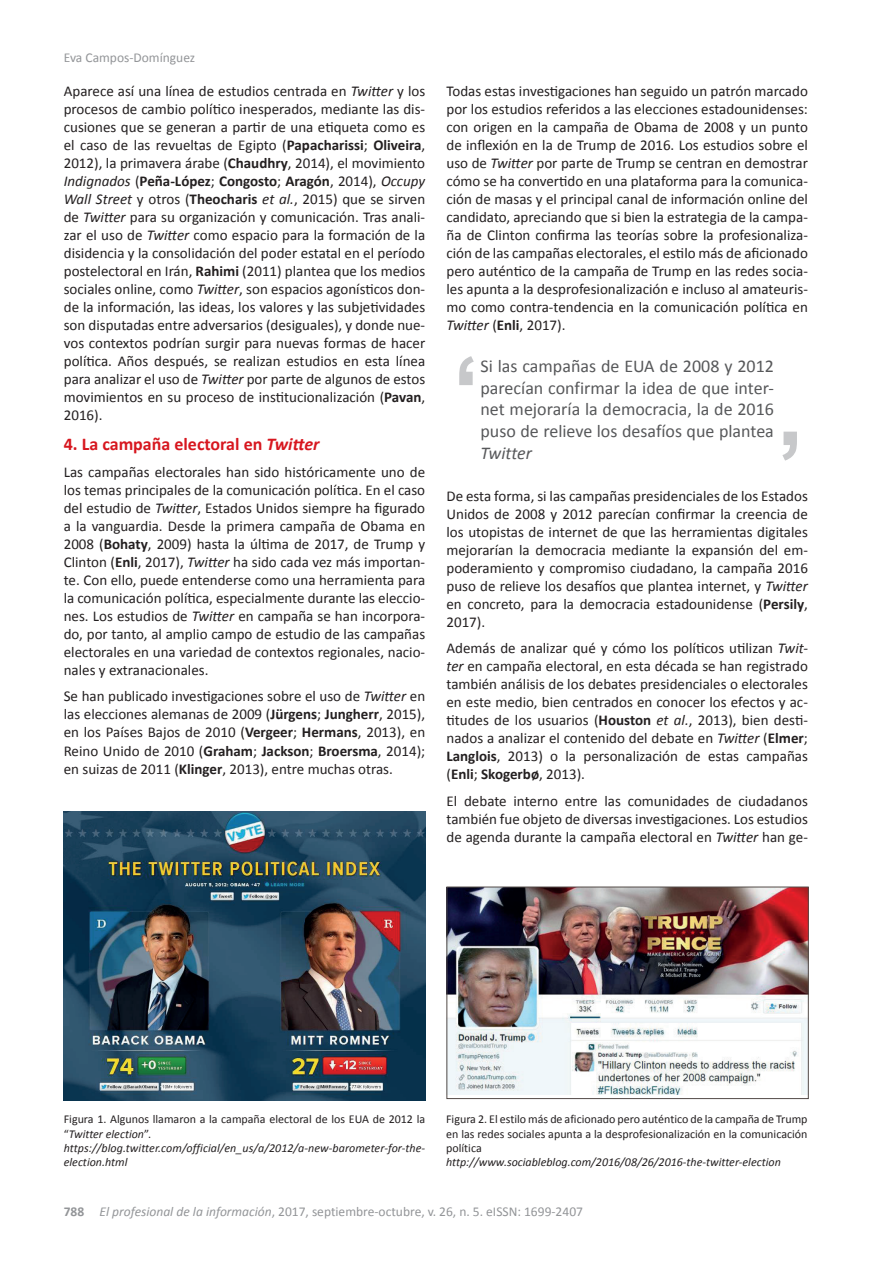
<style>
.page{position:relative;width:893px;height:1263px;background:#fff}
.page>*{position:absolute;margin:0;border:0;box-sizing:border-box;transform-origin:0 0}
.t1{font:18px/21.6px "Calibri";color:#57585a;text-align:justify}
.t2{font:700 18px "Calibri";color:#d7171f}
.t3{font:italic 18px "Calibri";letter-spacing:-.005em;color:#57585a}
.t4{font:15px/18px "Calibri";color:#231f20;text-align:justify}
.t5{font:13.5px "Calibri";color:#939598}
.t6{font:italic 12px/14.4px "Calibri";color:#231f20}
.t7{font:12px/14.4px "Calibri";color:#231f20;text-align:justify}
.s1{font-style:italic}
.s2{font-weight:700}
.s3{font-style:normal}
</style>
<div class="page">
<img style="left:64px;top:811px;width:361px;height:289px">
<img style="left:448px;top:889px;width:359px;height:205px">
<div style="left:446px;top:887px;width:363px;height:212px;border:1px solid #524a47"></div>
<svg style="left:782px;top:432px;width:15px;height:29px"></svg>
<svg style="left:459px;top:356px;width:15px;height:29px"></svg>
<p class="t5" style="left:64px;top:49px;width:133px">Eva Campos-Domínguez</p>
<p class="t4" style="left:64px;top:82px;width:363px">Aparece así una línea de estudios centrada en <span class="s1">Twitter</span> y los procesos de cambio político inesperados, mediante las dis&shy;cusiones que se generan a partir de una etiqueta como es el caso de las revueltas de Egipto (<span class="s2">Papacharissi</span>; <span class="s2">Oliveira</span>, 2012), la primavera árabe (<span class="s2">Chaudhry</span>, 2014), el movimiento <span class="s1">Indignados</span> (<span class="s2">Peña-López</span>; <span class="s2">Congosto</span>; <span class="s2">Aragón</span>, 2014), <span class="s1">Occupy Wall Street</span> y otros (<span class="s2">Theocharis</span> <span class="s1">et al.</span>, 2015) que se sirven de <span class="s1">Twitter</span> para su organización y comunicación. Tras anali&shy;zar el uso de <span class="s1">Twitter</span> como espacio para la formación de la disidencia y la consolidación del poder estatal en el período postelectoral en Irán, <span class="s2">Rahimi</span> (2011) plantea que los medios sociales online, como <span class="s1">Twitter</span>, son espacios agonísticos don&shy;de la información, las ideas, los valores y las subjetividades son disputadas entre adversarios (desiguales), y donde nue&shy;vos contextos podrían surgir para nuevas formas de hacer política. Años después, se realizan estudios en esta línea para analizar el uso de <span class="s1">Twitter</span> por parte de algunos de estos movimientos en su proceso de institucionalización (<span class="s2">Pavan</span>, 2016).</p>
<p class="t2" style="left:64px;top:433px;width:257px">4. La campaña electoral en <span class="s1">Twitter</span></p>
<p class="t4" style="left:64px;top:463px;width:363px">Las campañas electorales han sido históricamente uno de los temas principales de la comunicación política. En el caso del estudio de <span class="s1">Twitter</span>, Estados Unidos siempre ha figurado a la vanguardia. Desde la primera campaña de Obama en 2008 (<span class="s2">Bohaty</span>, 2009) hasta la última de 2017, de Trump y Clinton (<span class="s2">Enli</span>, 2017), <span class="s1">Twitter</span> ha sido cada vez más importan&shy;te. Con ello, puede entenderse como una herramienta para la comunicación política, especialmente durante las eleccio&shy;nes. Los estudios de <span class="s1">Twitter</span> en campaña se han incorpora&shy;do, por tanto, al amplio campo de estudio de las campañas electorales en una variedad de contextos regionales, nacio&shy;nales y extranacionales.</p>
<p class="t4" style="left:64px;top:687px;width:363px">Se han publicado investigaciones sobre el uso de <span class="s1">Twitter</span> en las elecciones alemanas de 2009 (<span class="s2">Jürgens</span>; <span class="s2">Jungherr</span>, 2015), en los Países Bajos de 2010 (<span class="s2">Vergeer</span>; <span class="s2">Hermans</span>, 2013), en Reino Unido de 2010 (<span class="s2">Graham</span>; <span class="s2">Jackson</span>; <span class="s2">Broersma</span>, 2014); en suizas de 2011 (<span class="s2">Klinger</span>, 2013), entre muchas otras.</p>
<p class="t4" style="left:446px;top:82px;width:363px">Todas estas investigaciones han seguido un patrón marcado por los estudios referidos a las elecciones estadounidenses: con origen en la campaña de Obama de 2008 y un punto de inflexión en la de Trump de 2016. Los estudios sobre el uso de <span class="s1">Twitter</span> por parte de Trump se centran en demostrar cómo se ha convertido en una plataforma para la comunica&shy;ción de masas y el principal canal de información online del candidato, apreciando que si bien la estrategia de la campa&shy;ña de Clinton confirma las teorías sobre la profesionaliza&shy;ción de las campañas electorales, el estilo más de aficionado pero auténtico de la campaña de Trump en las redes socia&shy;les apunta a la desprofesionalización e incluso al amateuris&shy;mo como contra-tendencia en la comunicación política en <span class="s1">Twitter</span> (<span class="s2">Enli</span>, 2017).</p>
<p class="t1" style="left:480px;top:355px;width:295px">Si las campañas de EUA de 2008 y 2012 parecían confirmar la idea de que inter&shy;net mejoraría la democracia, la de 2016 puso de relieve los desafíos que plantea</p>
<p class="t3" style="left:480px;top:440px;width:53px">Twitter</p>
<p class="t4" style="left:446px;top:487px;width:363px">De esta forma, si las campañas presidenciales de los Estados Unidos de 2008 y 2012 parecían confirmar la creencia de los utopistas de internet de que las herramientas digitales mejorarían la democracia mediante la expansión del em&shy;poderamiento y compromiso ciudadano, la campaña 2016 puso de relieve los desafíos que plantea internet, y <span class="s1">Twitter </span>en concreto, para la democracia estadounidense (<span class="s2">Persily</span>, 2017).</p>
<p class="t4" style="left:446px;top:639px;width:363px">Además de analizar qué y cómo los políticos utilizan <span class="s1">Twit&shy;ter</span> en campaña electoral, en esta década se han registrado también análisis de los debates presidenciales o electorales en este medio, bien centrados en conocer los efectos y ac&shy;titudes de los usuarios (<span class="s2">Houston</span> <span class="s1">et al.</span>, 2013), bien desti&shy;nados a analizar el contenido del debate en <span class="s1">Twitter</span> (<span class="s2">Elmer</span>; <span class="s2">Langlois</span>, 2013) o la personalización de estas campañas (<span class="s2">Enli</span>; <span class="s2">Skogerbø</span>, 2013).</p>
<p class="t4" style="left:446px;top:792px;width:363px">El debate interno entre las comunidades de ciudadanos también fue objeto de diversas investigaciones. Los estudios de agenda durante la campaña electoral en <span class="s1">Twitter</span> han ge-</p>
<p class="t6" style="left:64px;top:1111px;width:363px"><span class="s3">Figura 1. Algunos llamaron a la campaña electoral de los EUA de 2012 la “</span>Twitter election<span class="s3">”. </span>https://blog.twitter.com/official/en_us/a/2012/a-new-barometer-for-the&shy;election.html</p>
<p class="t7" style="left:446px;top:1112px;width:363px">Figura 2. El estilo más de aficionado pero auténtico de la campaña de Trump en las redes sociales apunta a la desprofesionalización en la comunicación política</p>
<p class="t6" style="left:446px;top:1155px;width:336px">http://www.sociableblog.com/2016/08/26/2016-the-twitter-election</p>
<p class="t5" style="left:64px;top:1203px;width:521px"><span class="s2">788</span> <span class="s1">El profesional de la información</span>, 2017, septiembre-octubre, v. 26, n. 5. eISSN: 1699-2407</p>
</div>
